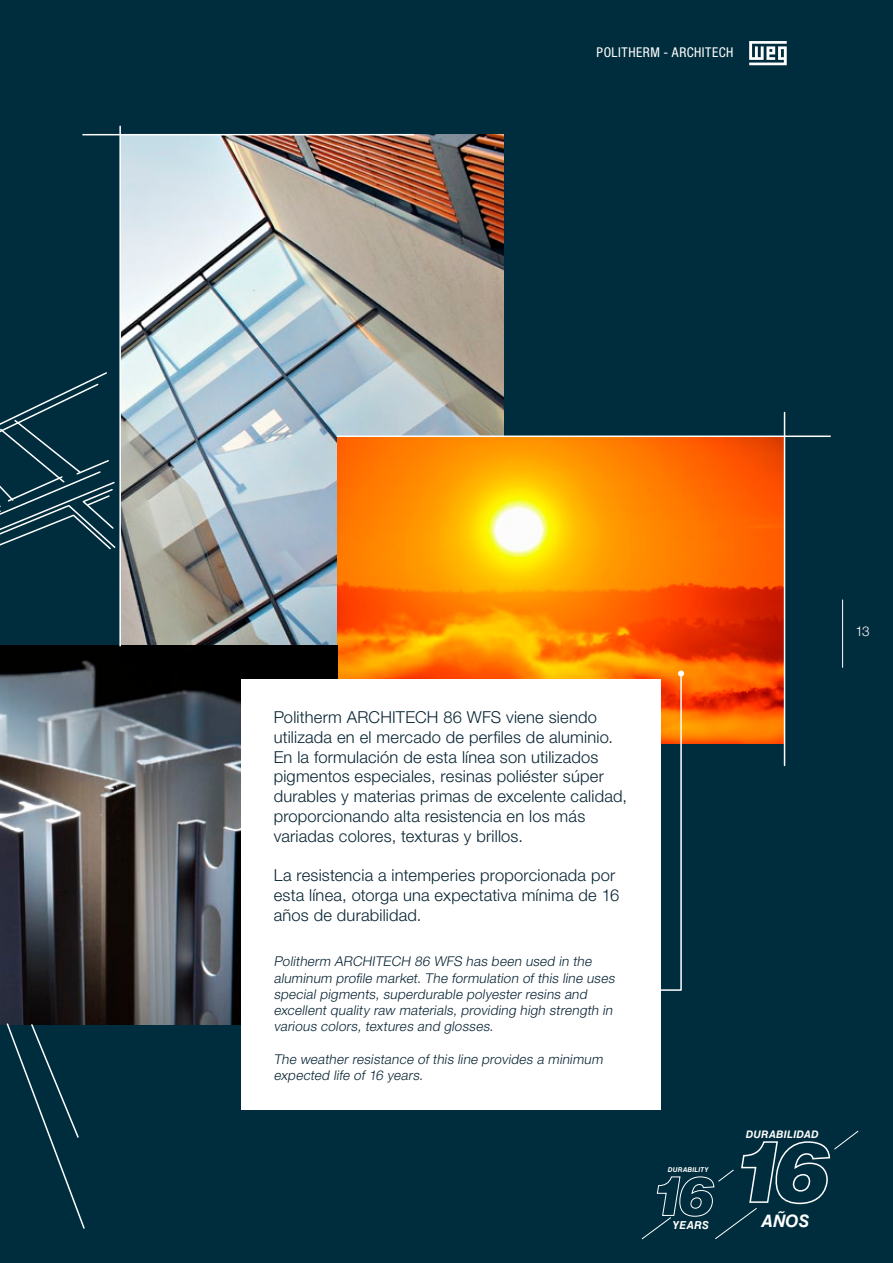
<style>
.page{position:relative;width:893px;height:1263px;background:#002d3d}
.page>*{position:absolute;margin:0;border:0;box-sizing:border-box;transform-origin:0 0}
.t1{font:italic 700 17.1px "Helvetica LT Std";color:#fff}
.t2{font:300 16.5px/19.8px "Helvetica Neue LT Pro";letter-spacing:.01em;color:#092534}
.t3{font:italic 300 13.5px/16.2px "Helvetica Neue LT Pro";color:#092534}
.t4{font:condensed 13.5px "Helvetica Neue LT Pro";letter-spacing:.04em;color:#fff}
.t5{font:300 13.5px "Helvetica Neue LT Pro";color:#fff}
.t6{font:italic 700 10.95px "Helvetica LT Std";letter-spacing:.015em;color:#fff}
.t7{font:italic 700 10.35px "Helvetica LT Std";letter-spacing:.025em;color:#fff}
.t8{font:italic 700 6.75px "Helvetica LT Std";letter-spacing:.03em;color:#fff}
</style>
<div class="page">
<svg style="left:749px;top:41px;width:38px;height:24px"></svg>
<hr style="left:842px;top:600px;width:1px;height:68px;background:#fff">
<img style="left:121px;top:135px;width:382px;height:511px">
<img style="left:337px;top:437px;width:447px;height:306px">
<img style="left:0;top:646px;width:337px;height:378px">
<div style="left:242px;top:680px;width:419px;height:430px;background:#fff"></div>
<hr style="left:119px;top:126px;width:2px;height:520px;background:#fff">
<hr style="left:83px;top:134px;width:330px;height:1px;background:#fff">
<hr style="left:337px;top:435px;width:493px;height:2px;background:#fff">
<hr style="left:784px;top:412px;width:1px;height:353px;background:#fff">
<svg style="left:0;top:372px;width:117px;height:281px"></svg>
<svg style="left:6px;top:1022px;width:80px;height:207px"></svg>
<svg style="left:628px;top:670px;width:56px;height:321px"></svg>
<svg style="left:641px;top:1130px;width:218px;height:110px"></svg>
<p class="t4" style="left:597px;top:45px;width:138px">POLITHERM - ARCHITECH</p>
<p class="t2" style="left:274px;top:707px;width:355px">Politherm ARCHITECH 86 WFS viene siendo utilizada en el mercado de perfiles de aluminio.<br>En la formulación de esta línea son utilizados pigmentos especiales, resinas poliéster súper durables y materias primas de excelente calidad, proporcionando alta resistencia en los más variadas colores, texturas y brillos.</p>
<p class="t2" style="left:274px;top:865px;width:347px">La resistencia a intemperies proporcionada por esta línea, otorga una expectativa mínima de 16 años de durabilidad.</p>
<p class="t3" style="left:274px;top:953px;width:345px">Politherm ARCHITECH 86 WFS has been used in the aluminum profile market. The formulation of this line uses special pigments, superdurable polyester resins and excellent quality raw materials, providing high strength in various colors, textures and glosses.</p>
<p class="t3" style="left:274px;top:1050px;width:333px">The weather resistance of this line provides a minimum expected life of 16 years.</p>
<p class="t5" style="left:855px;top:623px;width:16px">13</p>
<p class="t8" style="left:668px;top:1165px;width:42px">DURABILITY</p>
<p class="t6" style="left:673px;top:1218px;width:38px">YEARS</p>
<p class="t7" style="left:746px;top:1128px;width:75px">DURABILIDAD</p>
<p class="t1" style="left:761px;top:1210px;width:50px">AÑOS</p>
</div>
